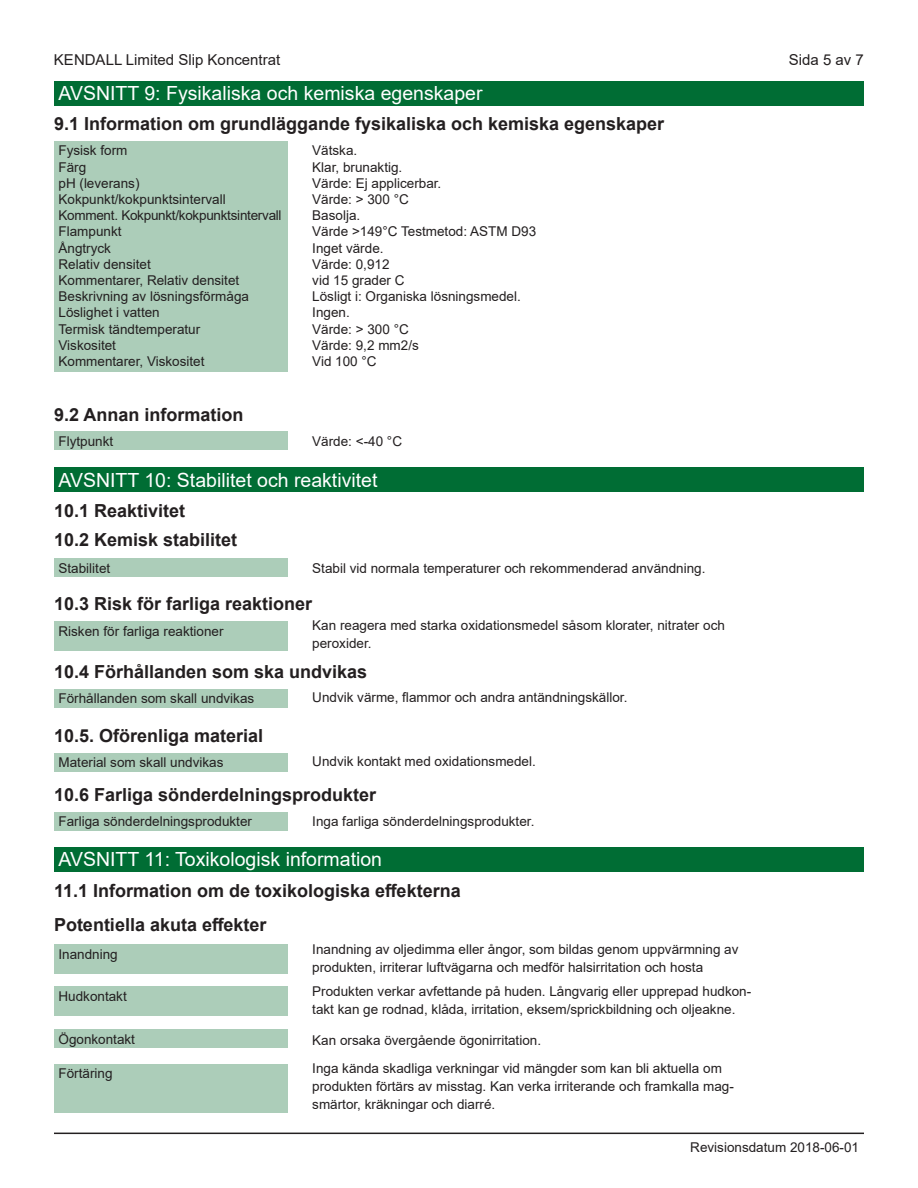
<style>
.page{position:relative;width:918px;height:1188px;background:#fff}
.page>*{position:absolute;margin:0;border:0;box-sizing:border-box;transform-origin:0 0}
.t1{font:19.5px "Arial";color:#fff}
.t2{font:700 18px "Arial";color:#231f20}
.t3{font:15px "Arial";color:#231f20}
.t4{font:13.5px/16.2px "Arial";color:#231f20}
</style>
<div class="page">
<div style="left:54px;top:81px;width:810px;height:24px;background:#006d34"></div>
<div style="left:54px;top:468px;width:810px;height:24px;background:#006d34"></div>
<hr style="left:54px;top:1133px;width:810px;height:1px;background:#231f20">
<div style="left:54px;top:141px;width:234px;height:230px;background:#accdb9"></div>
<div style="left:54px;top:945px;width:234px;height:29px;background:#accdb9"></div>
<div style="left:54px;top:1029px;width:234px;height:19px;background:#accdb9"></div>
<div style="left:54px;top:987px;width:234px;height:29px;background:#accdb9"></div>
<div style="left:54px;top:1064px;width:234px;height:49px;background:#accdb9"></div>
<div style="left:54px;top:432px;width:234px;height:18px;background:#accdb9"></div>
<div style="left:54px;top:558px;width:234px;height:19px;background:#accdb9"></div>
<div style="left:54px;top:621px;width:234px;height:30px;background:#accdb9"></div>
<div style="left:54px;top:689px;width:234px;height:19px;background:#accdb9"></div>
<div style="left:54px;top:753px;width:234px;height:19px;background:#accdb9"></div>
<div style="left:54px;top:812px;width:234px;height:19px;background:#accdb9"></div>
<div style="left:54px;top:847px;width:810px;height:24px;background:#006d34"></div>
<p class="t3" style="left:54px;top:49px;width:228px">KENDALL Limited Slip Koncentrat</p>
<p class="t3" style="left:789px;top:49px;width:77px">Sida 5 av 7</p>
<h1 class="t1" style="left:58px;top:80px;width:426px">AVSNITT 9: Fysikaliska och kemiska egenskaper</h1>
<h2 class="t2" style="left:54px;top:111px;width:612px">9.1 Information om grundläggande fysikaliska och kemiska egenskaper</h2>
<p class="t4" style="left:58px;top:143px;width:225px">Fysisk form<br>Färg<br>pH (leverans)<br>Kokpunkt/kokpunktsintervall<br>Komment. Kokpunkt/kokpunktsintervall<br>Flampunkt<br>Ångtryck<br>Relativ densitet<br>Kommentarer, Relativ densitet<br>Beskrivning av lösningsförmåga<br>Löslighet i vatten<br>Termisk tändtemperatur<br>Viskositet<br>Kommentarer, Viskositet</p>
<h2 class="t2" style="left:54px;top:402px;width:191px">9.2 Annan information</h2>
<p class="t4" style="left:58px;top:433px;width:56px">Flytpunkt</p>
<p class="t4" style="left:312px;top:143px;width:225px">Vätska.<br>Klar, brunaktig.<br>Värde: Ej applicerbar.<br>Värde: &gt; 300 °C<br>Basolja.<br>Värde &gt;149°C Testmetod: ASTM D93<br>Inget värde.<br>Värde: 0,912<br>vid 15 grader C<br>Lösligt i: Organiska lösningsmedel.<br>Ingen.<br>Värde: &gt; 300 °C<br>Värde: 9,2 mm2/s<br>Vid 100 °C</p>
<p class="t4" style="left:312px;top:433px;width:91px">Värde: &lt;-40 °C</p>
<h1 class="t1" style="left:58px;top:467px;width:320px">AVSNITT 10: Stabilitet och reaktivitet</h1>
<h2 class="t2" style="left:54px;top:498px;width:133px">10.1 Reaktivitet</h2>
<h2 class="t2" style="left:54px;top:527px;width:185px">10.2 Kemisk stabilitet</h2>
<p class="t4" style="left:58px;top:560px;width:53px">Stabilitet</p>
<p class="t4" style="left:312px;top:560px;width:395px">Stabil vid normala temperaturer och rekommenderad användning.</p>
<h2 class="t2" style="left:54px;top:591px;width:260px">10.3 Risk för farliga reaktioner</h2>
<p class="t4" style="left:58px;top:623px;width:167px">Risken för farliga reaktioner</p>
<p class="t4" style="left:312px;top:616px;width:414px;line-height:18px">Kan reagera med starka oxidationsmedel såsom klorater, nitrater och peroxider.</p>
<h2 class="t2" style="left:54px;top:659px;width:315px">10.4 Förhållanden som ska undvikas</h2>
<p class="t4" style="left:58px;top:691px;width:197px">Förhållanden som skall undvikas</p>
<h2 class="t2" style="left:54px;top:723px;width:211px">10.5. Oförenliga material</h2>
<p class="t4" style="left:58px;top:754px;width:167px">Material som skall undvikas</p>
<p class="t4" style="left:312px;top:689px;width:317px">Undvik värme, flammor och andra antändningskällor.</p>
<p class="t4" style="left:312px;top:753px;width:225px">Undvik kontakt med oxidationsmedel.</p>
<h2 class="t2" style="left:54px;top:782px;width:324px">10.6 Farliga sönderdelningsprodukter</h2>
<p class="t4" style="left:312px;top:813px;width:224px">Inga farliga sönderdelningsprodukter.</p>
<h1 class="t1" style="left:58px;top:846px;width:325px">AVSNITT 11: Toxikologisk information</h1>
<h2 class="t2" style="left:54px;top:878px;width:408px">11.1 Information om de toxikologiska effekterna</h2>
<p class="t4" style="left:58px;top:813px;width:195px">Farliga sönderdelningsprodukter</p>
<h2 class="t2" style="left:54px;top:912px;width:214px">Potentiella akuta effekter</h2>
<p class="t4" style="left:58px;top:946px;width:61px">Inandning</p>
<p class="t4" style="left:312px;top:941px;width:428px;line-height:18px">Inandning av oljedimma eller ångor, som bildas genom uppvärmning av produkten, irriterar luftvägarna och medför halsirritation och hosta</p>
<p class="t4" style="left:58px;top:988px;width:70px">Hudkontakt</p>
<p class="t4" style="left:312px;top:983px;width:441px;line-height:18px">Produkten verkar avfettande på huden. Långvarig eller upprepad hudkon&shy;takt kan ge rodnad, klåda, irritation, eksem/sprickbildning och oljeakne.</p>
<p class="t4" style="left:58px;top:1031px;width:78px">Ögonkontakt</p>
<p class="t4" style="left:312px;top:1032px;width:230px">Kan orsaka övergående ögonirritation.</p>
<p class="t4" style="left:58px;top:1065px;width:56px">Förtäring</p>
<p class="t4" style="left:312px;top:1060px;width:423px;line-height:18px">Inga kända skadliga verkningar vid mängder som kan bli aktuella om produkten förtärs av misstag. Kan verka irriterande och framkalla mag&shy;smärtor, kräkningar och diarré.</p>
<p class="t4" style="left:690px;top:1139px;width:170px">Revisionsdatum 2018-06-01</p>
</div>
